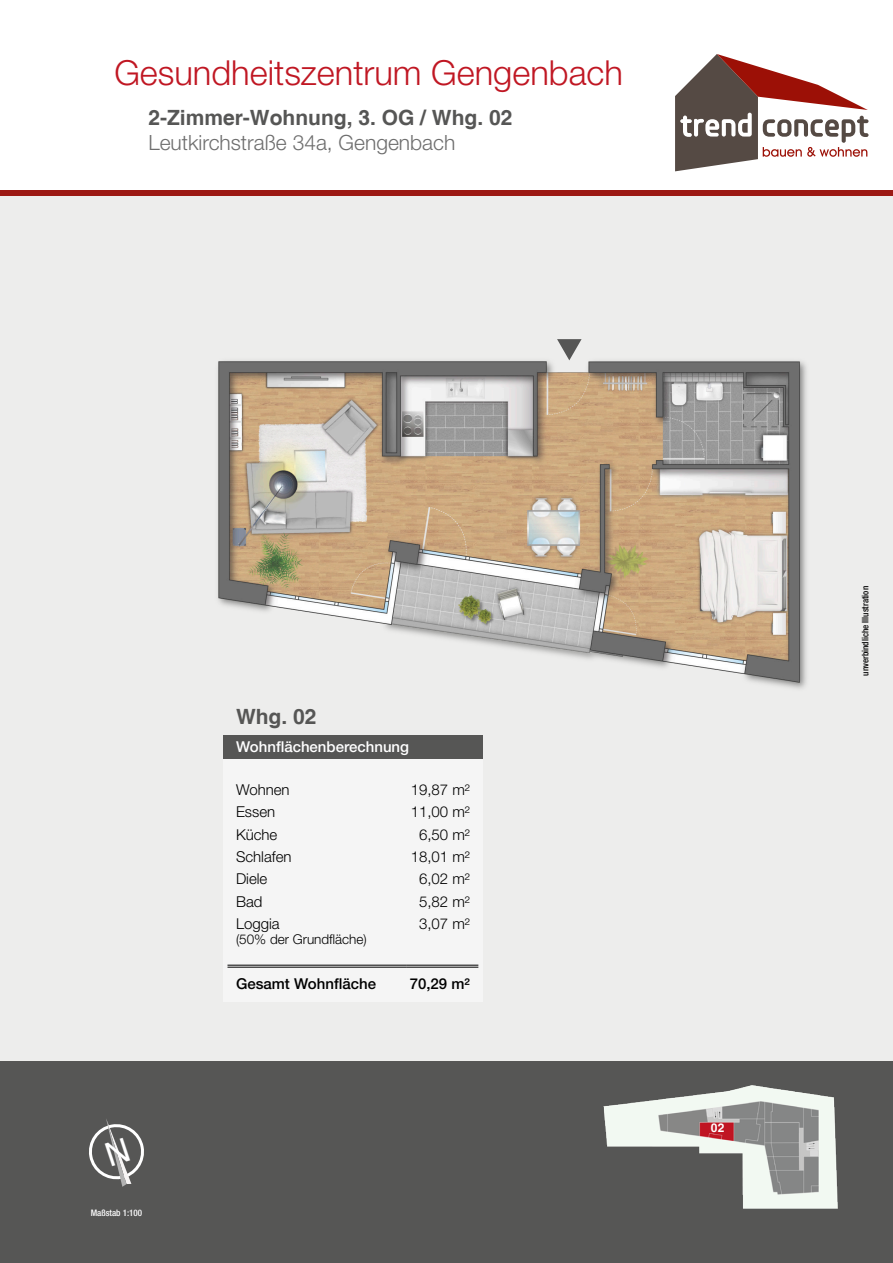
<style>
.page{position:relative;width:893px;height:1263px;background:#fff}
.page>*{position:absolute;margin:0;border:0;box-sizing:border-box;transform-origin:0 0}
.Headline_rot{font:300 34.5px "Helvetica Neue";color:#c01723}
.Sub-head_new{font:700 21px "Helvetica";color:#565655}
.Sub-head_new_light{font:300 21px "Helvetica Neue";color:#6e6e6e}
.Helv-10pt-weiss-rech{font:300 15px "Helvetica Neue";color:#000}
.Helv-10pt-weiss-link{font:300 15px "Helvetica Neue";color:#000}
.Helv-14pt-weiss-groß{font:500 15px "Helvetica Neue";color:#fff}
.gesamtwohnfläche_lin{font:500 15px "Helvetica Neue";color:#000}
.gesamtwohnfläche_rec{font:500 15px "Helvetica Neue";color:#000}
.Helv-10pt-weiss-link-2{font:300 13.5px "Helvetica Neue";color:#000}
.Wohnungzahlen{font:700 12px "Helvetica";color:#fff}
.t1{font:500 condensed 9px "Helvetica Neue";color:#000}
.t2{font:500 condensed 9px "Helvetica Neue";color:#fff}
</style>
<div class="page">
<div style="left:0;top:193px;width:893px;height:1070px;background:#ededec"></div>
<div style="left:0;top:1061px;width:893px;height:202px;background:#565655"></div>
<div style="left:0;top:190px;width:893px;height:6px;background:#9c1914"></div>
<svg style="left:675px;top:54px;width:193px;height:117px"></svg>
<img style="left:603px;top:1085px;width:235px;height:124px">
<img style="left:218px;top:360px;width:589px;height:329px">
<div style="left:223px;top:740px;width:260px;height:262px;background:#f5f5f5"></div>
<div style="left:223px;top:736px;width:260px;height:23px;background:#565655"></div>
<hr style="left:227px;top:965px;width:179px;height:1px;background:#000">
<hr style="left:227px;top:967px;width:179px;height:1px;background:#000">
<hr style="left:406px;top:965px;width:72px;height:1px;background:#000">
<hr style="left:406px;top:967px;width:72px;height:1px;background:#000">
<svg style="left:557px;top:339px;width:25px;height:21px"></svg>
<svg style="left:89px;top:1119px;width:55px;height:68px"></svg>
<p class="Headline_rot" style="left:114px;top:51px;width:510px">Gesundheitszentrum Gengenbach</p>
<p class="Sub-head_new" style="left:148px;top:104px;width:366px">2-Zimmer-Wohnung, 3. OG / Whg. 02</p>
<p class="Sub-head_new_light" style="left:148px;top:129px;width:308px">Leutkirchstraße 34a, Gengenbach</p>
<p class="t2" style="left:91px;top:1207px;width:53px">Maßstab 1:100</p>
<p class="Sub-head_new" style="left:236px;top:704px;width:82px">Whg. 02</p>
<p class="Helv-14pt-weiss-groß" style="left:236px;top:737px;width:175px">Wohnflächenberechnung</p>
<p class="Helv-10pt-weiss-link" style="left:236px;top:780px;width:55px">Wohnen</p>
<p class="Helv-10pt-weiss-rech" style="left:411px;top:780px;width:61px">19,87 m²</p>
<p class="Helv-10pt-weiss-link" style="left:236px;top:802px;width:41px">Essen</p>
<p class="Helv-10pt-weiss-rech" style="left:411px;top:802px;width:61px">11,00 m²</p>
<p class="Helv-10pt-weiss-link" style="left:236px;top:825px;width:43px">Küche</p>
<p class="Helv-10pt-weiss-rech" style="left:419px;top:825px;width:52px">6,50 m²</p>
<p class="Helv-10pt-weiss-link" style="left:236px;top:847px;width:57px">Schlafen</p>
<p class="Helv-10pt-weiss-rech" style="left:411px;top:847px;width:61px">18,01 m²</p>
<p class="Helv-10pt-weiss-link" style="left:236px;top:870px;width:33px">Diele</p>
<p class="Helv-10pt-weiss-rech" style="left:419px;top:870px;width:52px">6,02 m²</p>
<p class="Helv-10pt-weiss-link" style="left:236px;top:892px;width:28px">Bad</p>
<p class="Helv-10pt-weiss-rech" style="left:419px;top:892px;width:52px">5,82 m²</p>
<p class="Helv-10pt-weiss-link" style="left:236px;top:915px;width:45px">Loggia</p>
<p class="Helv-10pt-weiss-link-2" style="left:236px;top:931px;width:132px">(50% der Grundfläche)</p>
<p class="Helv-10pt-weiss-rech" style="left:419px;top:915px;width:52px">3,07 m²</p>
<p class="gesamtwohnfläche_lin" style="left:236px;top:975px;width:142px">Gesamt Wohnfläche</p>
<p class="gesamtwohnfläche_rec" style="left:410px;top:975px;width:62px">70,29 m²</p>
<p class="t1" style="left:860px;top:676px;width:91px;rotate:-90deg">unverbindliche Illustration</p>
<p class="Wohnungzahlen" style="left:711px;top:1121px;width:15px">02</p>
</div>
